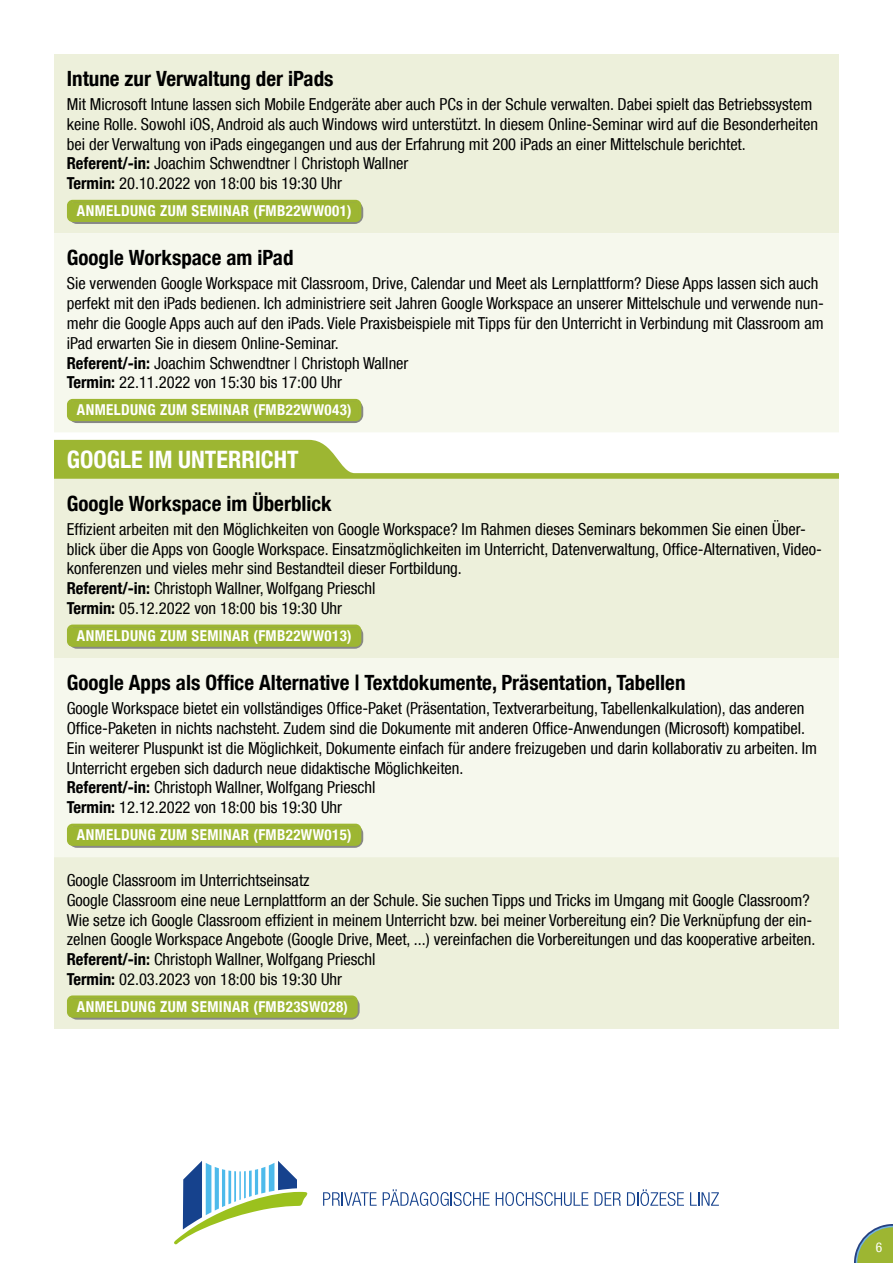
<style>
.page{position:relative;width:893px;height:1263px;background:#fff}
.page>*{position:absolute;margin:0;border:0;box-sizing:border-box;transform-origin:0 0}
.t1{font:700 condensed 24px "Helvetica Neue LT Com";color:#fff}
.t2{font:700 condensed 21px "Helvetica Neue LT Com";color:#000}
.t3{font:condensed 16.5px/19.8px "Helvetica Neue LT Com";color:#000}
.t4{font:700 condensed 15px "Helvetica Neue LT Com";letter-spacing:.025em;color:#fff}
.t5{font:condensed 13.5px "Helvetica Neue LT Com";color:#fff}
.s1{font-weight:700}
</style>
<div class="page">
<svg style="left:174px;top:1161px;width:134px;height:84px"></svg>
<svg style="left:323px;top:1192px;width:54px;height:14px"></svg>
<svg style="left:383px;top:1189px;width:107px;height:17px"></svg>
<svg style="left:496px;top:1192px;width:92px;height:14px"></svg>
<svg style="left:594px;top:1192px;width:27px;height:14px"></svg>
<svg style="left:627px;top:1189px;width:57px;height:17px"></svg>
<svg style="left:690px;top:1192px;width:29px;height:14px"></svg>
<svg style="left:854px;top:1224px;width:39px;height:39px"></svg>
<div style="left:54px;top:54px;width:785px;height:975px;background:#edf0db"></div>
<svg style="left:54px;top:233px;width:785px;height:624px;background:#f3f5e7"></svg>
<div style="left:68px;top:201px;width:295px;height:23px;background:#878787;border-radius:9px"></div>
<div style="left:67px;top:200px;width:294px;height:22px;border:3px solid #9db632;border-radius:4px"></div>
<div style="left:69px;top:203px;width:290px;height:18px;background:#9db632"></div>
<div style="left:68px;top:400px;width:295px;height:23px;background:#898c7c;border-radius:9px"></div>
<div style="left:67px;top:399px;width:294px;height:22px;border:3px solid #9db632;border-radius:4px"></div>
<div style="left:69px;top:402px;width:290px;height:18px;background:#9db632"></div>
<svg style="left:54px;top:440px;width:785px;height:39px"></svg>
<div style="left:68px;top:626px;width:295px;height:23px;background:#878787;border-radius:9px"></div>
<div style="left:67px;top:624px;width:294px;height:23px;border:3px solid #9db632;border-radius:4px"></div>
<div style="left:69px;top:627px;width:290px;height:18px;background:#9db632"></div>
<div style="left:68px;top:825px;width:295px;height:23px;background:#878787;border-radius:9px"></div>
<div style="left:67px;top:824px;width:294px;height:22px;border:3px solid #9db632;border-radius:4px"></div>
<div style="left:69px;top:826px;width:290px;height:18px;background:#9db632"></div>
<div style="left:68px;top:997px;width:292px;height:23px;background:#878787;border-radius:9px"></div>
<div style="left:67px;top:995px;width:291px;height:23px;border:3px solid #9db632;border-radius:4px"></div>
<div style="left:69px;top:998px;width:286px;height:18px;background:#9db632"></div>
<p class="t2" style="left:67px;top:66px;width:268px">Intune zur Verwaltung der iPads</p>
<p class="t3" style="left:67px;top:94px;width:753px">Mit Microsoft Intune lassen sich Mobile Endgeräte aber auch PCs in der Schule verwalten. Dabei spielt das Betriebssystem keine Rolle. Sowohl iOS, Android als auch Windows wird unterstützt. In diesem Online-Seminar wird auf die Besonderheiten bei der Verwaltung von iPads eingegangen und aus der Erfahrung mit 200 iPads an einer Mittelschule berichtet.<br><span class="s1">Referent/-in:</span> Joachim Schwendtner | Christoph Wallner<br><span class="s1">Termin:</span> 20.10.2022 von 18:00 bis 19:30 Uhr</p>
<p class="t4" style="left:77px;top:202px;width:276px">ANMELDUNG ZUM SEMINAR (FMB22WW001)</p>
<p class="t2" style="left:67px;top:245px;width:228px">Google Workspace am iPad</p>
<p class="t3" style="left:67px;top:273px;width:758px">Sie verwenden Google Workspace mit Classroom, Drive, Calendar und Meet als Lernplattform? Diese Apps lassen sich auch perfekt mit den iPads bedienen. Ich administriere seit Jahren Google Workspace an unserer Mittelschule und verwende nun&shy;mehr die Google Apps auch auf den iPads. Viele Praxisbeispiele mit Tipps für den Unterricht in Verbindung mit Classroom am iPad erwarten Sie in diesem Online-Seminar.<br><span class="s1">Referent/-in:</span> Joachim Schwendtner | Christoph Wallner<br><span class="s1">Termin:</span> 22.11.2022 von 15:30 bis 17:00 Uhr</p>
<p class="t4" style="left:77px;top:401px;width:276px">ANMELDUNG ZUM SEMINAR (FMB22WW043)</p>
<h1 class="t1" style="left:67px;top:445px;width:233px">GOOGLE IM UNTERRICHT</h1>
<p class="t2" style="left:67px;top:491px;width:267px">Google Workspace im Überblick</p>
<p class="t3" style="left:67px;top:519px;width:757px">Effizient arbeiten mit den Möglichkeiten von Google Workspace? Im Rahmen dieses Seminars bekommen Sie einen Über&shy;blick über die Apps von Google Workspace. Einsatzmöglichkeiten im Unterricht, Datenverwaltung, Office-Alternativen, Video&shy;konferenzen und vieles mehr sind Bestandteil dieser Fortbildung.<br><span class="s1">Referent/-in:</span> Christoph Wallner, Wolfgang Prieschl<br><span class="s1">Termin:</span> 05.12.2022 von 18:00 bis 19:30 Uhr</p>
<p class="t4" style="left:77px;top:627px;width:276px">ANMELDUNG ZUM SEMINAR (FMB22WW013)</p>
<p class="t2" style="left:67px;top:670px;width:620px">Google Apps als Office Alternative | Textdokumente, Präsentation, Tabellen</p>
<p class="t3" style="left:67px;top:698px;width:752px">Google Workspace bietet ein vollständiges Office-Paket (Präsentation, Textverarbeitung, Tabellenkalkulation), das anderen Office-Paketen in nichts nachsteht. Zudem sind die Dokumente mit anderen Office-Anwendungen (Microsoft) kompatibel.<br>Ein weiterer Pluspunkt ist die Möglichkeit, Dokumente einfach für andere freizugeben und darin kollaborativ zu arbeiten. Im Unterricht ergeben sich dadurch neue didaktische Möglichkeiten.<br><span class="s1">Referent/-in:</span> Christoph Wallner, Wolfgang Prieschl<br><span class="s1">Termin:</span> 12.12.2022 von 18:00 bis 19:30 Uhr</p>
<p class="t4" style="left:77px;top:826px;width:276px">ANMELDUNG ZUM SEMINAR (FMB22WW015)</p>
<p class="t3" style="left:67px;top:870px;width:750px">Google Classroom im Unterrichtseinsatz<br>Google Classroom eine neue Lernplattform an der Schule. Sie suchen Tipps und Tricks im Umgang mit Google Classroom?<br>Wie setze ich Google Classroom effizient in meinem Unterricht bzw. bei meiner Vorbereitung ein? Die Verknüpfung der ein&shy;zelnen Google Workspace Angebote (Google Drive, Meet, ...) vereinfachen die Vorbereitungen und das kooperative arbeiten.<br><span class="s1">Referent/-in:</span> Christoph Wallner, Wolfgang Prieschl<br><span class="s1">Termin:</span> 02.03.2023 von 18:00 bis 19:30 Uhr</p>
<p class="t4" style="left:77px;top:998px;width:273px">ANMELDUNG ZUM SEMINAR (FMB23SW028)</p>
<p class="t5" style="left:876px;top:1240px;width:8px">6</p>
</div>
